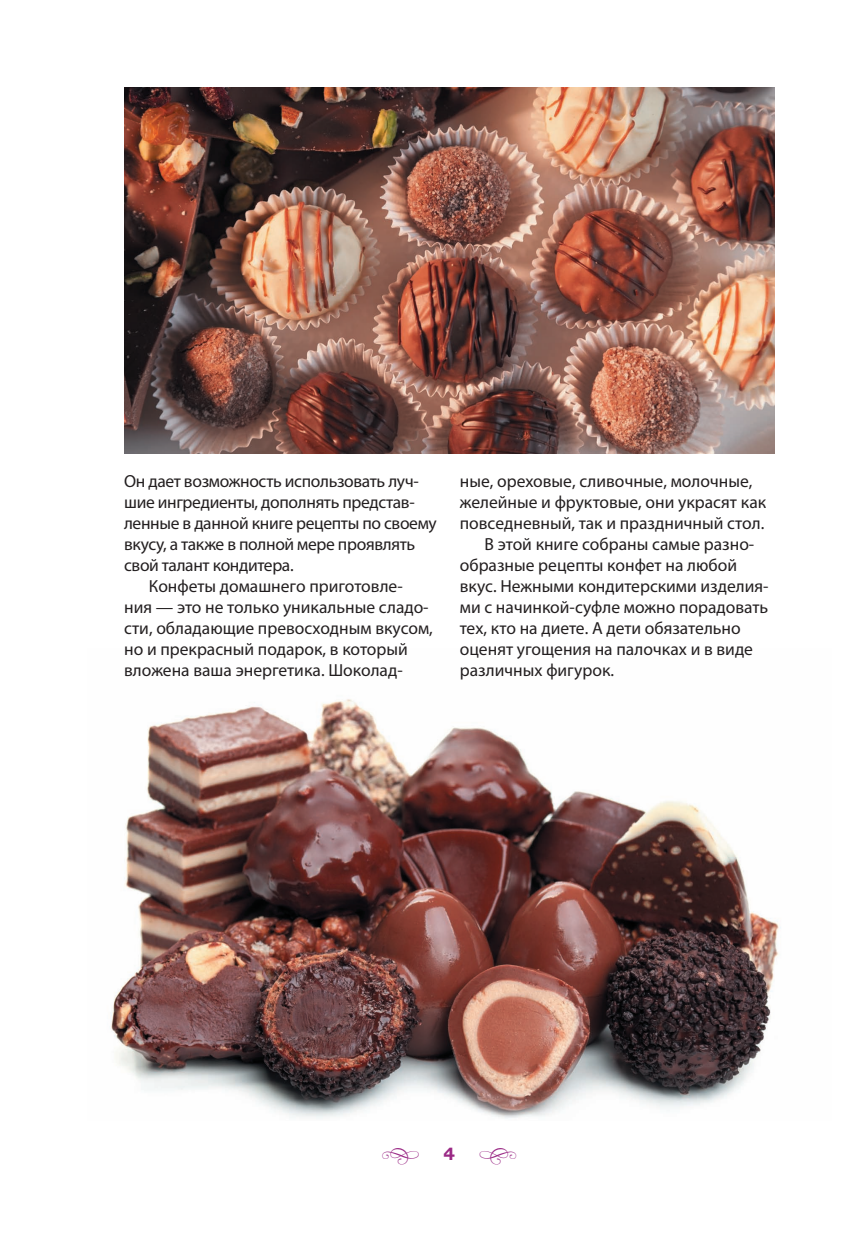
<style>
.page{position:relative;width:844px;height:1241px;background:#fff}
.page>*{position:absolute;margin:0;border:0;box-sizing:border-box;transform-origin:0 0}
.text{font:17.5px/21px "Myriad Pro";color:#231f20}
.text-2{font:17.5px/21px "Myriad Pro";letter-spacing:-.02em;color:#231f20}
.t1{font:17.5px "Nat Vignette One";color:#9a2985}
.t2{font:700 17.5px "Bookman Old Style";color:#9a2985}
</style>
<div class="page">
<img style="left:111px;top:699px;width:670px;height:420px">
<img style="left:124px;top:88px;width:650px;height:365px">
<p class="text-2" style="left:124px;top:470px;width:314px">Он дает возможность использовать луч&shy;шие ингредиенты, дополнять представ&shy;ленные в данной книге рецепты по своему вкусу, а также в полной мере проявлять свой талант кондитера.</p>
<p class="text" style="left:124px;top:575px;width:310px;text-indent:25px">Конфеты домашнего приготовле&shy;ния — это не только уникальные сладо&shy;сти, обладающие превосходным вкусом, но и прекрасный подарок, в который вложена ваша энергетика. Шоколад-</p>
<p class="text" style="left:459px;top:470px;width:308px">ные, ореховые, сливочные, молочные, желейные и фруктовые, они украсят как повседневный, так и праздничный стол.</p>
<p class="text" style="left:459px;top:533px;width:310px;text-indent:25px">В этой книге собраны самые разно&shy;образные рецепты конфет на любой вкус. Нежными кондитерскими изделия&shy;ми с начинкой-суфле можно порадовать тех, кто на диете. А дети обязательно оценят угощения на палочках и в виде различных фигурок.</p>
<p class="t1" style="left:382px;top:1146px;width:39px">t</p>
<p class="t2" style="left:443px;top:1140px;width:13px">4</p>
</div>
